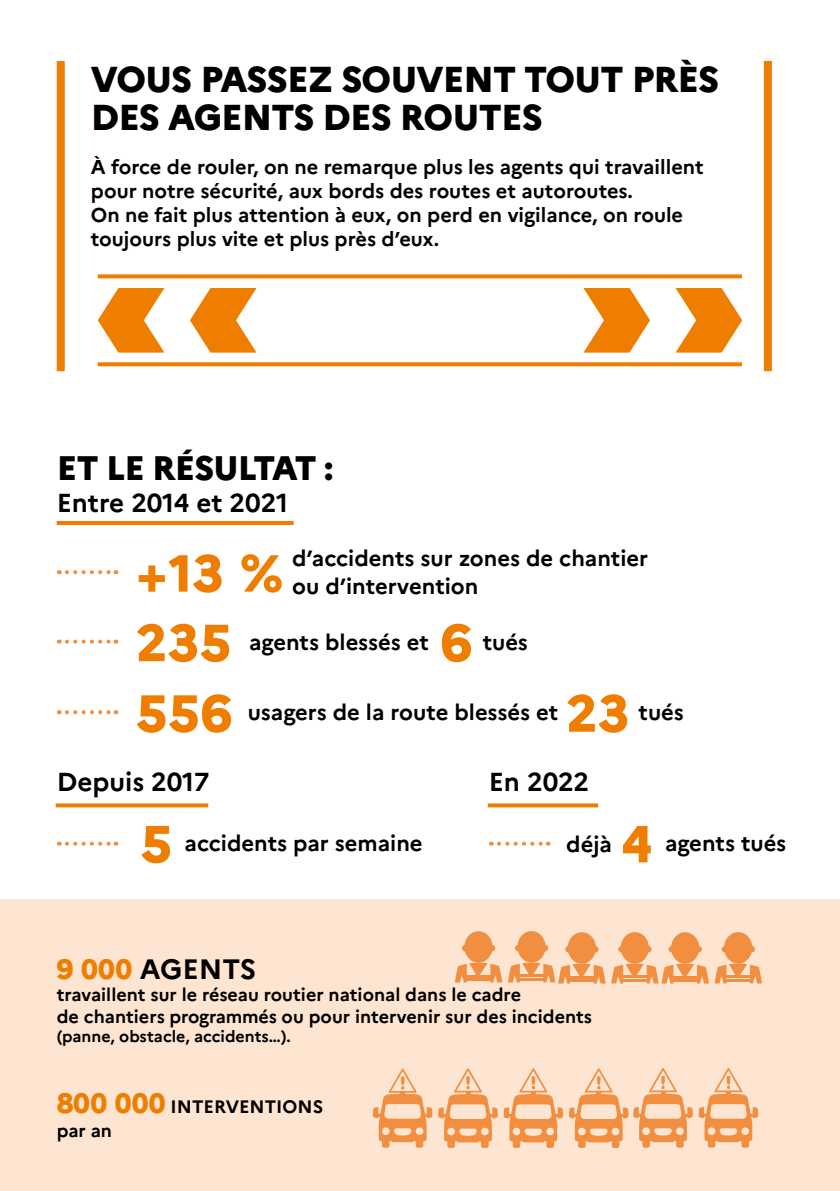
<style>
.page{position:relative;width:840px;height:1191px;background:#fff}
.page>*{position:absolute;margin:0;border:0;box-sizing:border-box;transform-origin:0 0}
.t1{font:800 52px "Marianne";letter-spacing:.015em;color:#ef7d00}
.t2{font:800 36px/38px "Marianne";letter-spacing:-.025em;color:#000}
.t3{font:800 34px "Marianne";letter-spacing:-.025em;color:#000}
.t4{font:700 28px "Marianne";color:#000}
.t5{font:700 26px "Marianne";color:#000}
.t6{font:700 22px/28px "Marianne";color:#000}
.t7{font:700 20px/24px "Marianne";color:#000}
.t8{font:700 18px/21.6px "Marianne";color:#000}
.t9{font:700 16px "Marianne";color:#000}
.s1{font-weight:800;color:#ef7d00}
.s2{font-weight:800;font-size:28px;color:#ef7d00}
</style>
<div class="page">
<div style="left:0;top:900px;width:839px;height:291px;background:#fde5d1"></div>
<div style="left:57px;top:61px;width:8px;height:310px;background:#ef7d00"></div>
<div style="left:763px;top:61px;width:8px;height:310px;background:#ef7d00"></div>
<svg style="left:98px;top:288px;width:66px;height:64px"></svg>
<svg style="left:190px;top:288px;width:66px;height:64px"></svg>
<svg style="left:675px;top:288px;width:66px;height:64px"></svg>
<svg style="left:583px;top:288px;width:66px;height:64px"></svg>
<svg style="left:98px;top:274px;width:643px;height:4px;background:#f08918"></svg>
<svg style="left:98px;top:362px;width:643px;height:4px;background:#f08612"></svg>
<svg style="left:67px;top:570px;width:49px;height:4px"></svg>
<svg style="left:67px;top:639px;width:49px;height:4px"></svg>
<svg style="left:67px;top:710px;width:49px;height:4px"></svg>
<svg style="left:67px;top:841px;width:49px;height:4px"></svg>
<svg style="left:498px;top:841px;width:50px;height:4px"></svg>
<hr style="left:57px;top:521px;width:236px;height:4px;background:#ef7d00">
<svg style="left:56px;top:803px;width:152px;height:4px"></svg>
<svg style="left:487px;top:803px;width:111px;height:4px"></svg>
<svg style="left:455px;top:931px;width:150px;height:52px"></svg>
<hr style="left:569px;top:980px;width:25px;height:2px;background:#f28e40">
<hr style="left:569px;top:976px;width:25px;height:2px;background:#f28e40">
<svg style="left:611px;top:932px;width:97px;height:51px"></svg>
<hr style="left:672px;top:980px;width:25px;height:2px;background:#f28e40">
<hr style="left:672px;top:976px;width:25px;height:2px;background:#f28e40">
<svg style="left:714px;top:932px;width:47px;height:51px"></svg>
<hr style="left:725px;top:979px;width:25px;height:3px;background:#f28e40">
<hr style="left:725px;top:976px;width:25px;height:2px;background:#f28e40">
<svg style="left:372px;top:1068px;width:125px;height:80px"></svg>
<svg style="left:503px;top:1068px;width:189px;height:80px"></svg>
<svg style="left:698px;top:1068px;width:60px;height:79px"></svg>
<h2 class="t2" style="left:91px;top:60px;width:629px">VOUS PASSEZ SOUVENT TOUT PRÈS<br>DES AGENTS DES ROUTES</h2>
<p class="t7" style="left:91px;top:155px;width:614px">À force de rouler, on ne remarque plus les agents qui travaillent pour notre sécurité, aux bords des routes et autoroutes.<br>On ne fait plus attention à eux, on perd en vigilance, on roule toujours plus vite et plus près d’eux.</p>
<h3 class="t3" style="left:57px;top:447px;width:278px">ET LE RÉSULTAT :</h3>
<h3 class="t5" style="left:57px;top:486px;width:233px">Entre 2014 et 2021</h3>
<h1 class="t1" style="left:136px;top:541px;width:148px">+13 %</h1>
<p class="t6" style="left:292px;top:544px;width:357px">d’accidents sur zones de chantier ou d’intervention</p>
<h1 class="t1" style="left:136px;top:611px;width:96px">235</h1>
<p class="t6" style="left:249px;top:628px;width:181px">agents blessés et</p>
<h1 class="t1" style="left:440px;top:611px;width:33px">6</h1>
<p class="t6" style="left:482px;top:628px;width:47px">tués</p>
<h1 class="t1" style="left:136px;top:681px;width:97px">556</h1>
<p class="t6" style="left:247px;top:698px;width:312px">usagers de la route blessés et</p>
<h1 class="t1" style="left:566px;top:681px;width:64px">23</h1>
<p class="t6" style="left:638px;top:698px;width:47px">tués</p>
<h3 class="t5" style="left:57px;top:765px;width:154px">Depuis 2017</h3>
<h3 class="t5" style="left:488px;top:765px;width:102px">En 2022</h3>
<p class="t6" style="left:184px;top:829px;width:239px">accidents par semaine</p>
<p class="t6" style="left:566px;top:830px;width:47px">déjà</p>
<p class="t6" style="left:664px;top:829px;width:123px">agents tués</p>
<h1 class="t1" style="left:141px;top:812px;width:33px">5</h1>
<h1 class="t1" style="left:620px;top:812px;width:33px">4</h1>
<h3 class="t4" style="left:57px;top:952px;width:201px"><span class="s1">9 000</span> AGENTS</h3>
<p class="t8" style="left:57px;top:983px;width:536px">travaillent sur le réseau routier national dans le cadre<br>de chantiers programmés ou pour intervenir sur des incidents</p>
<p class="t9" style="left:57px;top:1026px;width:235px">(panne, obstacle, accidents…).</p>
<p class="t8" style="left:57px;top:1094px;width:268px;line-height:24px"><span class="s2">800 000</span> INTERVENTIONS par an</p>
</div>
